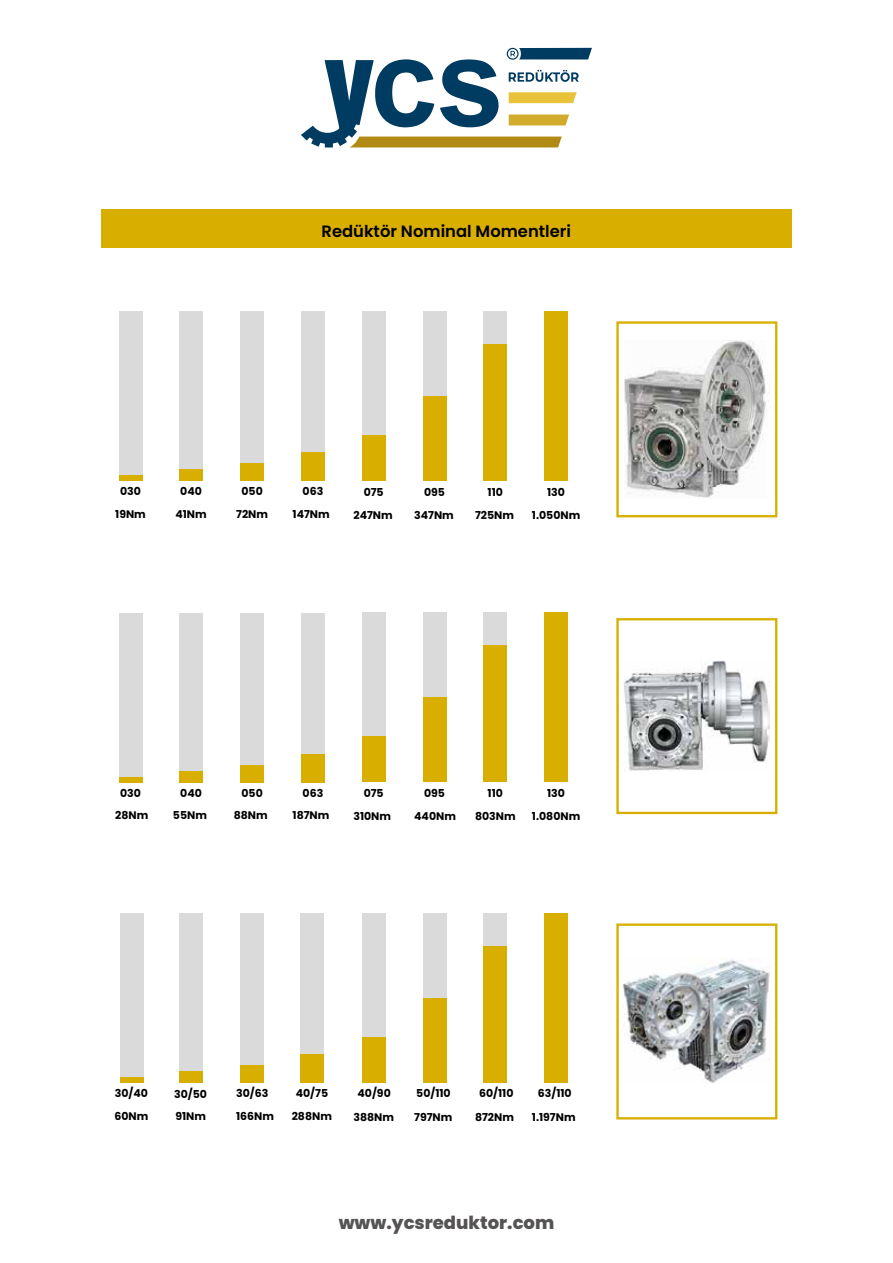
<style>
.page{position:relative;width:893px;height:1263px;background:#fff}
.page>*{position:absolute;margin:0;border:0;box-sizing:border-box;transform-origin:0 0}
.t1{font:800 18px "Poppins";color:#555354}
.t2{font:600 16.35px "Poppins";color:#000}
.t3{font:700 10.95px/22.8px "Poppins";color:#000;text-align:center}
</style>
<div class="page">
<svg style="left:301px;top:48px;width:291px;height:100px"></svg>
<div style="left:101px;top:209px;width:691px;height:39px;background:#d8ae00"></div>
<div style="left:119px;top:311px;width:23px;height:170px;background:#dadada"></div>
<div style="left:119px;top:475px;width:23px;height:6px;background:#d8ae00"></div>
<div style="left:180px;top:311px;width:23px;height:170px;background:#dadada"></div>
<div style="left:180px;top:469px;width:23px;height:12px;background:#d8ae00"></div>
<div style="left:240px;top:311px;width:24px;height:170px;background:#dadada"></div>
<div style="left:240px;top:463px;width:24px;height:18px;background:#d8ae00"></div>
<div style="left:301px;top:311px;width:24px;height:170px;background:#dadada"></div>
<div style="left:301px;top:453px;width:24px;height:28px;background:#d8ae00"></div>
<div style="left:362px;top:311px;width:23px;height:170px;background:#dadada"></div>
<div style="left:362px;top:436px;width:23px;height:45px;background:#d8ae00"></div>
<div style="left:423px;top:311px;width:23px;height:170px;background:#dadada"></div>
<div style="left:423px;top:396px;width:23px;height:85px;background:#d8ae00"></div>
<div style="left:484px;top:311px;width:23px;height:170px;background:#dadada"></div>
<div style="left:484px;top:344px;width:23px;height:137px;background:#d8ae00"></div>
<div style="left:544px;top:311px;width:24px;height:170px;background:#d8ae00"></div>
<div style="left:119px;top:613px;width:23px;height:169px;background:#dadada"></div>
<div style="left:119px;top:776px;width:23px;height:6px;background:#d8ae00"></div>
<div style="left:180px;top:613px;width:23px;height:169px;background:#dadada"></div>
<div style="left:180px;top:771px;width:23px;height:11px;background:#d8ae00"></div>
<div style="left:240px;top:613px;width:24px;height:169px;background:#dadada"></div>
<div style="left:240px;top:765px;width:24px;height:17px;background:#d8ae00"></div>
<div style="left:301px;top:613px;width:24px;height:169px;background:#dadada"></div>
<div style="left:301px;top:754px;width:24px;height:28px;background:#d8ae00"></div>
<div style="left:362px;top:612px;width:23px;height:170px;background:#dadada"></div>
<div style="left:362px;top:737px;width:23px;height:45px;background:#d8ae00"></div>
<div style="left:423px;top:612px;width:23px;height:170px;background:#dadada"></div>
<div style="left:423px;top:697px;width:23px;height:85px;background:#d8ae00"></div>
<div style="left:484px;top:612px;width:23px;height:170px;background:#dadada"></div>
<div style="left:484px;top:645px;width:23px;height:137px;background:#d8ae00"></div>
<div style="left:544px;top:612px;width:24px;height:170px;background:#d8ae00"></div>
<div style="left:120px;top:913px;width:23px;height:170px;background:#dadada"></div>
<div style="left:120px;top:1077px;width:23px;height:6px;background:#d8ae00"></div>
<div style="left:180px;top:913px;width:23px;height:170px;background:#dadada"></div>
<div style="left:180px;top:1071px;width:23px;height:12px;background:#d8ae00"></div>
<div style="left:240px;top:913px;width:24px;height:170px;background:#dadada"></div>
<div style="left:240px;top:1065px;width:24px;height:18px;background:#d8ae00"></div>
<div style="left:300px;top:913px;width:24px;height:170px;background:#dadada"></div>
<div style="left:300px;top:1055px;width:24px;height:28px;background:#d8ae00"></div>
<div style="left:362px;top:913px;width:23px;height:170px;background:#dadada"></div>
<div style="left:362px;top:1038px;width:23px;height:45px;background:#d8ae00"></div>
<div style="left:423px;top:913px;width:23px;height:170px;background:#dadada"></div>
<div style="left:423px;top:998px;width:23px;height:85px;background:#d8ae00"></div>
<div style="left:484px;top:913px;width:23px;height:170px;background:#dadada"></div>
<div style="left:484px;top:946px;width:23px;height:137px;background:#d8ae00"></div>
<div style="left:544px;top:913px;width:24px;height:170px;background:#d8ae00"></div>
<img style="left:624px;top:340px;width:142px;height:158px">
<div style="left:616px;top:321px;width:161px;height:196px;border:2px solid #d8ae00"></div>
<img style="left:624px;top:660px;width:146px;height:111px">
<div style="left:616px;top:618px;width:161px;height:196px;border:2px solid #d8ae00"></div>
<img style="left:623px;top:958px;width:147px;height:125px">
<div style="left:616px;top:923px;width:161px;height:196px;border:2px solid #d8ae00"></div>
<h2 class="t2" style="left:322px;top:222px;width:251px">Redüktör Nominal Momentleri</h2>
<p class="t3" style="left:115px;top:480px;width:32px">030<br>19Nm</p>
<p class="t3" style="left:175px;top:480px;width:33px">040<br>41Nm</p>
<p class="t3" style="left:236px;top:480px;width:33px">050<br>72Nm</p>
<p class="t3" style="left:293px;top:480px;width:39px">063<br>147Nm</p>
<p class="t3" style="left:353px;top:481px;width:41px">075<br>247Nm</p>
<p class="t3" style="left:414px;top:481px;width:41px">095<br>347Nm</p>
<p class="t3" style="left:475px;top:481px;width:40px">110<br>725Nm</p>
<p class="t3" style="left:532px;top:481px;width:50px">130<br>1.050Nm</p>
<p class="t3" style="left:115px;top:781px;width:35px">030<br>28Nm</p>
<p class="t3" style="left:173px;top:781px;width:35px">040<br>55Nm</p>
<p class="t3" style="left:234px;top:781px;width:35px">050<br>88Nm</p>
<p class="t3" style="left:293px;top:781px;width:38px">063<br>187Nm</p>
<p class="t3" style="left:353px;top:782px;width:39px">075<br>310Nm</p>
<p class="t3" style="left:414px;top:782px;width:43px">095<br>440Nm</p>
<p class="t3" style="left:475px;top:782px;width:42px">110<br>803Nm</p>
<p class="t3" style="left:532px;top:782px;width:50px">130<br>1.080Nm</p>
<p class="t3" style="left:114px;top:1082px;width:35px;text-align:left">30/40<br>60Nm</p>
<p class="t3" style="left:174px;top:1083px;width:34px;line-height:21.6px;text-align:left">30/50<br>91Nm</p>
<p class="t3" style="left:236px;top:1082px;width:39px;text-align:left">30/63<br>166Nm</p>
<p class="t3" style="left:296px;top:1082px;width:34px">40/75</p>
<p class="t3" style="left:357px;top:1082px;width:35px">40/90</p>
<p class="t3" style="left:416px;top:1082px;width:36px">50/110</p>
<p class="t3" style="left:479px;top:1082px;width:36px">60/110</p>
<p class="t3" style="left:538px;top:1082px;width:35px">63/110</p>
<p class="t3" style="left:292px;top:1104px;width:42px">288Nm</p>
<p class="t3" style="left:353px;top:1106px;width:42px">388Nm</p>
<p class="t3" style="left:414px;top:1106px;width:40px">797Nm</p>
<p class="t3" style="left:475px;top:1106px;width:40px">872Nm</p>
<p class="t3" style="left:532px;top:1106px;width:45px">1.197Nm</p>
<h1 class="t1" style="left:339px;top:1212px;width:217px">www.ycsreduktor.com</h1>
</div>
